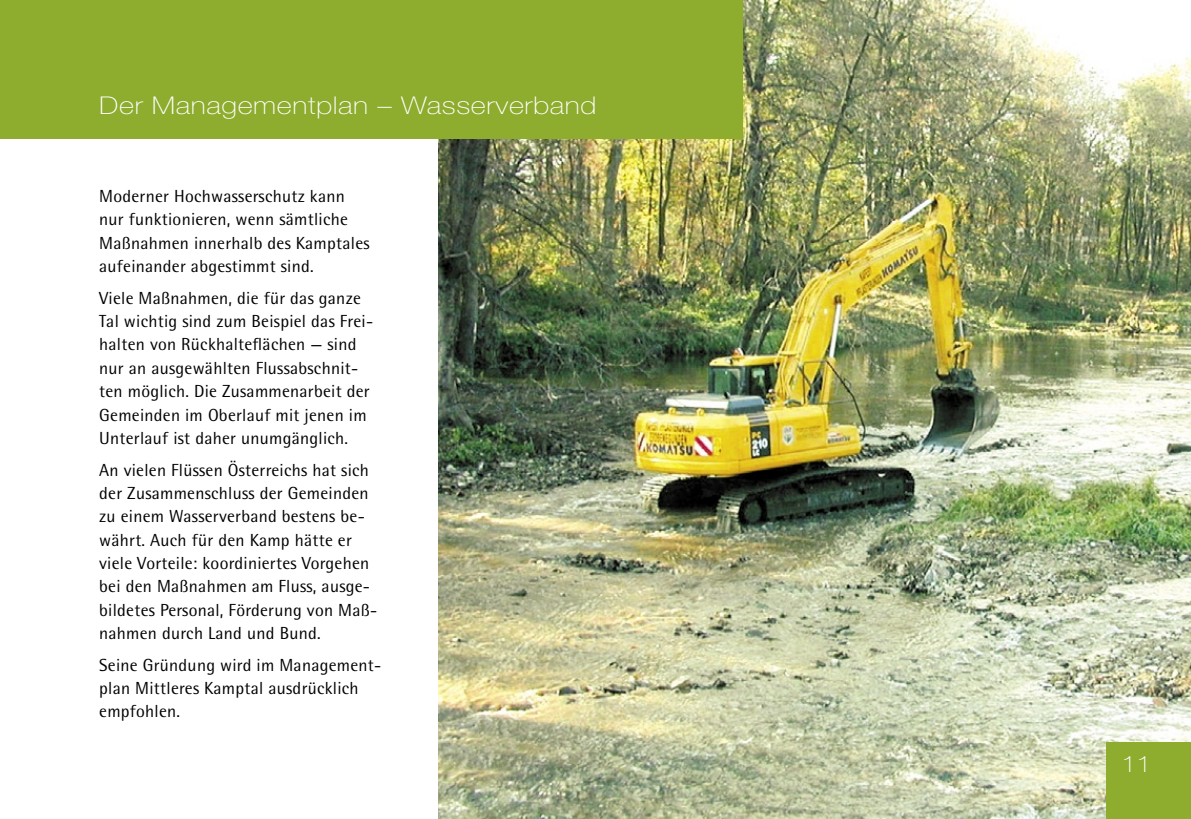
<style>
.page{position:relative;width:1191px;height:819px;background:#fff}
.page>*{position:absolute;margin:0;border:0;box-sizing:border-box;transform-origin:0 0}
.t1{font:100 24.5px "Helvetica Neue";letter-spacing:.02em;color:#fff;scale:1.18 1}
.t2{font:100 22.75px "Helvetica Neue";color:#fff;scale:1.18 1}
.t3{font:17.5px/23.3px "Rotis Semi Sans";letter-spacing:.015em;color:#000}
</style>
<div class="page">
<img style="left:438px;top:0;width:753px;height:819px">
<div style="left:0;top:0;width:742px;height:139px;background:#8eac2d"></div>
<div style="left:1106px;top:742px;width:85px;height:77px;background:#8eac2d"></div>
<h1 class="t1" style="left:99px;top:91px;width:423px">Der Managementplan – Wasserverband</h1>
<p class="t3" style="left:99px;top:184px;width:272px">Moderner Hochwasserschutz kann nur funktionieren, wenn sämtliche Maßnahmen innerhalb des Kamptales aufeinander abgestimmt sind.</p>
<p class="t3" style="left:99px;top:286px;width:275px">Viele Maßnahmen, die für das ganze Tal wichtig sind zum Beispiel das Frei&shy;halten von Rückhalteflächen — sind nur an ausgewählten Flussabschnit&shy;ten möglich. Die Zusammenarbeit der Gemeinden im Oberlauf mit jenen im Unterlauf ist daher unumgänglich.</p>
<p class="t3" style="left:99px;top:458px;width:279px">An vielen Flüssen Österreichs hat sich der Zusammenschluss der Gemeinden zu einem Wasserverband bestens be&shy;währt. Auch für den Kamp hätte er viele Vorteile: koordiniertes Vorgehen bei den Maßnahmen am Fluss, ausge&shy;bildetes Personal, Förderung von Maß&shy;nahmen durch Land und Bund.</p>
<p class="t3" style="left:99px;top:653px;width:283px">Seine Gründung wird im Management&shy;plan Mittleres Kamptal ausdrücklich empfohlen.</p>
<h2 class="t2" style="left:1121px;top:751px;width:27px">11</h2>
</div>
